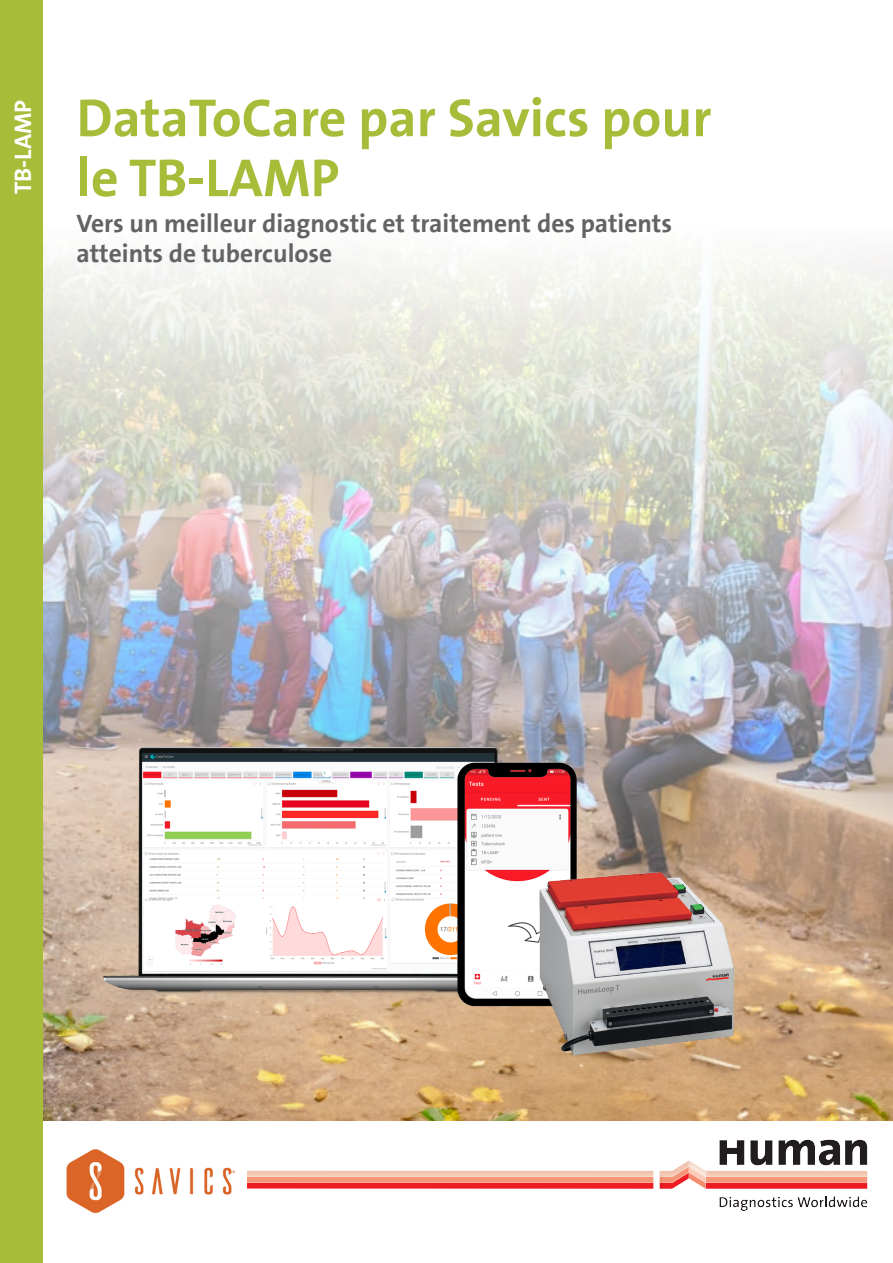
<style>
.page{position:relative;width:893px;height:1263px;background:#fff}
.page>*{position:absolute;margin:0;border:0;box-sizing:border-box;transform-origin:0 0}
.t1{font:700 54px "The Sans B7";color:#a7bd39}
.t2{font:700 25.5px "The Sans B7";color:#636366}
.t3{font:700 24.3px "The Sans B7";letter-spacing:.005em;color:#fff}
</style>
<div class="page">
<div style="left:9px;top:1139px;width:860px;height:72px;background:#e6dccf;opacity:.5"></div>
<img style="left:43px;top:258px;width:850px;height:862px">
<img style="left:96px;top:745px;width:487px;height:270px">
<img style="left:471px;top:803px;width:309px;height:309px">
<div style="left:37px;top:1138px;width:210px;height:87px;background:#fff"></div>
<img style="left:66px;top:1149px;width:169px;height:64px">
<div style="left:0;top:0;width:43px;height:1263px;background:#a7bd39"></div>
<p class="t3" style="left:10px;top:194px;width:96px;rotate:-90deg">TB-LAMP</p>
<p class="t1" style="left:77px;top:90px;width:636px">DataToCare par Savics pour</p>
<p class="t1" style="left:77px;top:150px;width:264px">le TB-LAMP</p>
<p class="t2" style="left:77px;top:210px;width:597px">Vers un meilleur diagnostic et traitement des patients</p>
<p class="t2" style="left:77px;top:240px;width:257px">atteints de tuberculose</p>
</div>
